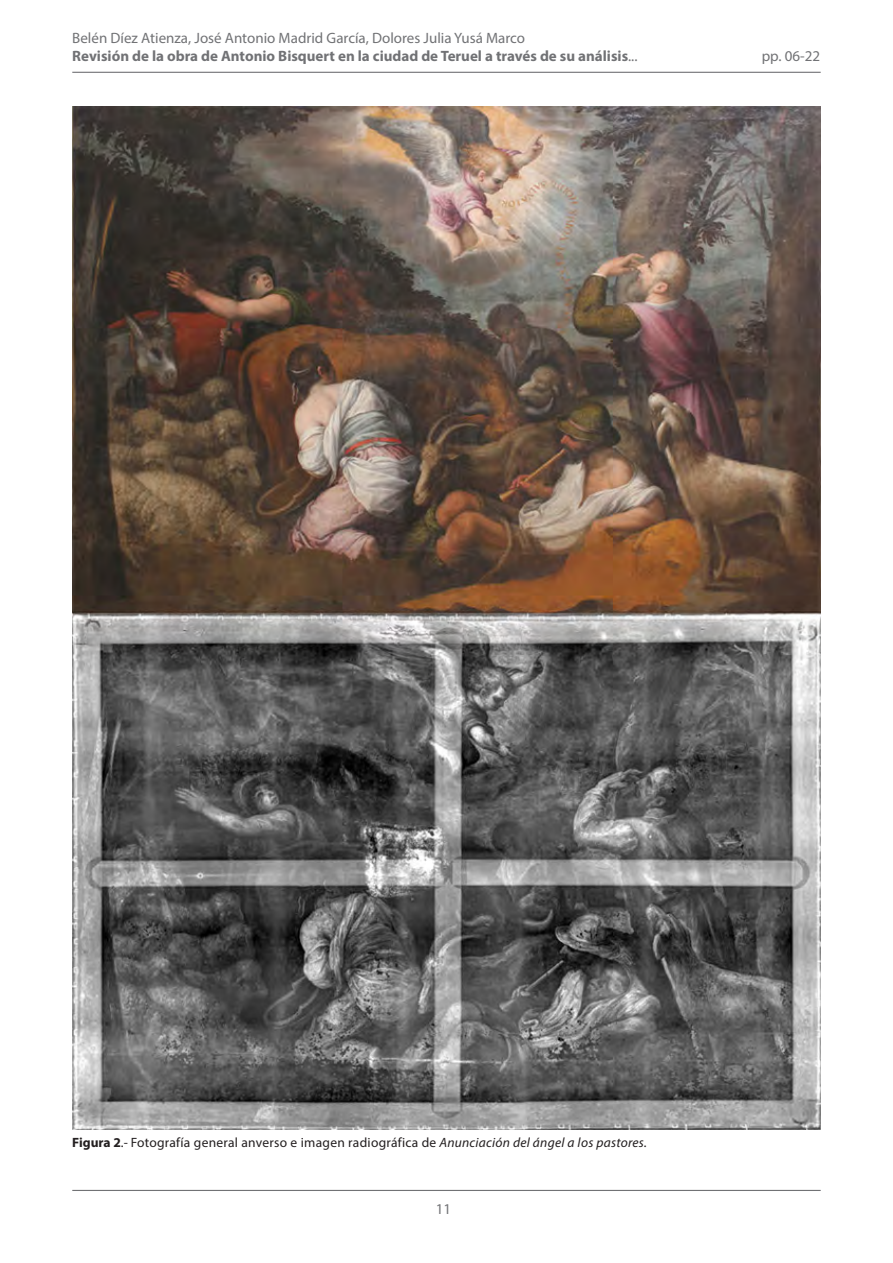
<style>
.page{position:relative;width:893px;height:1263px;background:#fff}
.page>*{position:absolute;margin:0;border:0;box-sizing:border-box;transform-origin:0 0}
.t1{font:700 15px/18px "Myriad Pro";color:#717275}
.t2{font:15px "Myriad Pro";color:#717275}
.Pies_de_foto{font:13.5px "Myriad Pro";letter-spacing:.02em;color:#231f20}
.s1{font-weight:400}
.s2{font-weight:700}
.s3{font-style:italic}
</style>
<div class="page">
<hr style="left:72px;top:72px;width:749px;height:1px;background:#717275">
<hr style="left:72px;top:1190px;width:749px;height:1px;background:#717275">
<img style="left:72px;top:106px;width:749px;height:1023px">
<p class="t1" style="left:72px;top:29px;width:567px"><span class="s1">Belén Díez Atienza, José Antonio Madrid García, Dolores Julia Yusá Marco<br></span>Revisión de la obra de Antonio Bisquert en la ciudad de Teruel a través de su análisis<span class="s1">...</span></p>
<p class="t2" style="left:762px;top:47px;width:60px">pp. 06-22</p>
<p class="Pies_de_foto" style="left:72px;top:1134px;width:576px"><span class="s2">Figura 2</span>.- Fotografía general anverso e imagen radiográfica de <span class="s3">Anunciación del ángel a los pastores.</span></p>
<p class="t2" style="left:436px;top:1200px;width:17px">11</p>
</div>
